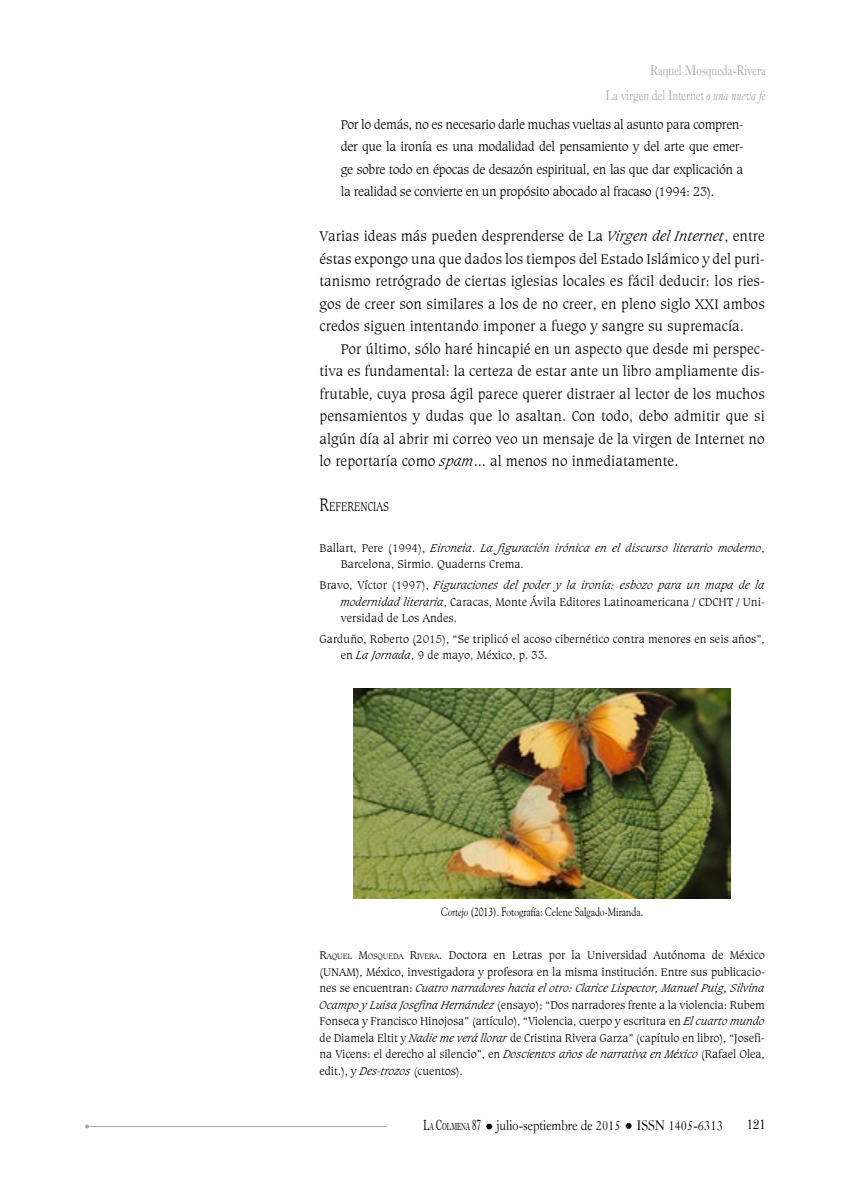
<style>
.page{position:relative;width:851px;height:1191px;background:#fff}
.page>*{position:absolute;margin:0;border:0;box-sizing:border-box;transform-origin:0 0}
.t1{font:300 15px/22.5px "Caxton BT";color:#000;text-align:justify}
.t2{font:15px "Caslon Old Face BT";color:#a7a9ac;scale:.8 1}
.t3{font:15px "Caslon Old Face BT";color:#000;scale:.9 1}
.t4{font:300 13.65px "Caxton BT";color:#000;scale:.8 1}
.t5{font:300 13.5px/22.5px "Caxton BT";letter-spacing:-.03em;color:#000;text-align:justify}
.t6{font:300 13.5px "Windsor BT";color:#000;scale:.8 1}
.t7{font:300 12px/16.5px "Caxton BT";color:#000;text-align:justify}
.t8{font:italic 300 12px/16.5px "Caxton BT";color:#000}
.t9{font:12px "Goudy Old Style BT";color:#000;scale:.8 1}
.s1{font-style:italic}
.s2{font-size:19.5px}
.s3{font-style:normal}
.s4{font-style:inherit}
.s5{font-size:8.4px}
.s6{font-family:"Dutch 766 BT Roman A"}
.s7{font-family:"Dutch 766 BT Roman A";font-size:10.5px}
</style>
<div class="page">
<svg style="left:85px;top:1124px;width:4px;height:5px"></svg>
<hr style="left:87px;top:1126px;width:300px;height:1px;background:#a7a9ac">
<svg style="left:625px;top:1123px;width:7px;height:6px"></svg>
<svg style="left:486px;top:1123px;width:7px;height:7px"></svg>
<img style="left:353px;top:688px;width:377px;height:211px">
<p class="t2" style="left:650px;top:61px;width:146px">Raquel Mosqueda-Rivera</p>
<p class="t2" style="left:605px;top:86px;width:202px">La virgen del Internet <span class="s1">o una nueva fe</span></p>
<p class="t5" style="left:341px;top:113px;width:404px">Por lo demás, no es necesario darle muchas vueltas al asunto para compren&shy;der que la ironía es una modalidad del pensamiento y del arte que emer&shy;ge sobre todo en épocas de desazón espiritual, en las que dar explicación a la realidad se convierte en un propósito abocado al fracaso (1994: 23).</p>
<p class="t1" style="left:319px;top:225px;width:446px">Varias ideas más pueden desprenderse de La <span class="s1">Virgen del Internet</span>, entre éstas expongo una que dados los tiempos del Estado Islámico y del puri&shy;tanismo retrógrado de ciertas iglesias locales es fácil deducir: los ries&shy;gos de creer son similares a los de no creer, en pleno siglo XXI ambos credos siguen intentando imponer a fuego y sangre su supremacía.</p>
<p class="t1" style="left:319px;top:337px;width:447px;text-indent:21px">Por último, sólo haré hincapié en un aspecto que desde mi perspec&shy;tiva es fundamental: la certeza de estar ante un libro ampliamente dis&shy;frutable, cuya prosa ágil parece querer distraer al lector de los muchos pensamientos y dudas que lo asaltan. Con todo, debo admitir que si algún día al abrir mi correo veo un mensaje de la virgen de Internet no lo reportaría como <span class="s1">spam</span>... al menos no inmediatamente.</p>
<p class="t4" style="left:319px;top:498px;width:88px"><span class="s2">R</span>EFERENCIAS</p>
<p class="t8" style="left:341px;top:539px;width:425px;text-indent:-21px"><span class="s3">Ballart, Pere (1994),</span> Eironeia<span class="s3">.</span> La figuración irónica en el discurso literario moderno<span class="s3">,<br>Barcelona, Sirmio. Quaderns Crema.</span></p>
<p class="t7" style="left:341px;top:576px;width:425px;text-indent:-21px">Bravo, Víctor (1997), <span class="s1">Figuraciones del poder y la ironía: esbozo para un mapa de la modernidad literaria</span>, Caracas, Monte Ávila Editores Latinoamericana / CDCHT / Uni&shy;versidad de Los Andes.</p>
<p class="t7" style="left:341px;top:630px;width:425px;text-indent:-21px">Garduño, Roberto (2015), “Se triplicó el acoso cibernético contra menores en seis años”, en <span class="s1">La Jornada</span>, 9 de mayo, México, p. 33.</p>
<p class="t9" style="left:441px;top:904px;width:254px"><span class="s1">Cortejo</span> (2013). Fotografía: Celene Salgado-Miranda.</p>
<p class="t7" style="left:319px;top:946px;width:447px"><span class="s4">R</span><span class="s5">AQUEL</span> <span class="s4">M</span><span class="s5">OSQUEDA</span> <span class="s4">R</span><span class="s5">IVERA</span>. Doctora en Letras por la Universidad Autónoma de México (UNAM), México, investigadora y profesora en la misma institución. Entre sus publicacio&shy;nes se encuentran: <span class="s1">Cuatro narradores hacia el otro: Clarice Lispector, Manuel Puig, Silvina Ocampo y Luisa Josefina Hernández</span> (ensayo); “Dos narradores frente a la violencia: Rubem Fonseca y Francisco Hinojosa” (artículo), “Violencia, cuerpo y escritura en <span class="s1">El cuarto mundo </span>de Diamela Eltit y <span class="s1">Nadie me verá llorar</span> de Cristina Rivera Garza” (capítulo en libro), “Josefi&shy;na Vicens: el derecho al silencio”, en <span class="s1">Doscientos años de narrativa en México</span> (Rafael Olea, edit.), y <span class="s1">Des-trozos</span> (cuentos).</p>
<p class="t3" style="left:423px;top:1116px;width:334px"><span class="s6">L</span><span class="s7">A</span> <span class="s6">C</span><span class="s7">OLMENA</span> <span class="s6">87</span> julio-septiembre de 2015 ISSN 1405-6313</p>
<p class="t6" style="left:746px;top:1116px;width:25px">121</p>
</div>
